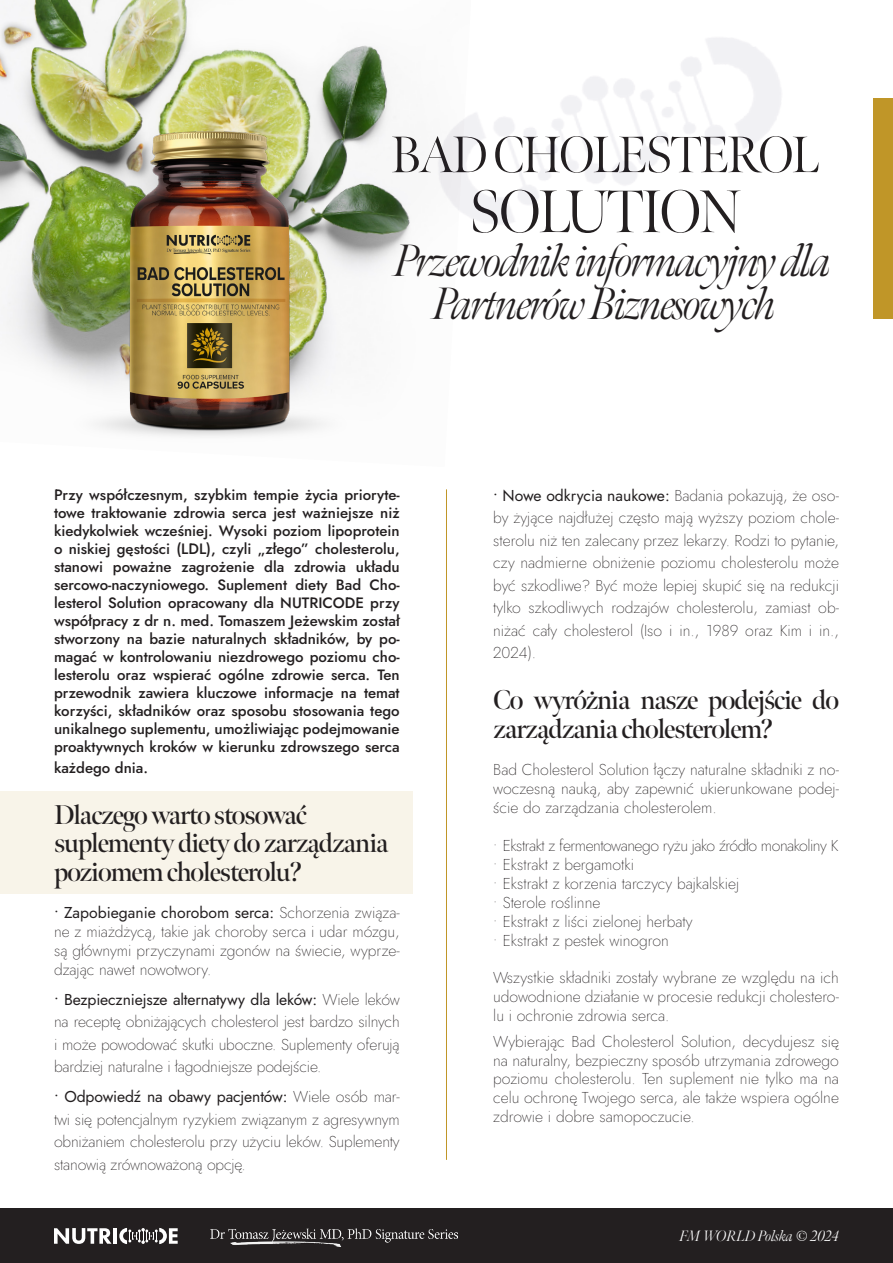
<style>
.page{position:relative;width:893px;height:1263px;background:#fff}
.page>*{position:absolute;margin:0;border:0;box-sizing:border-box;transform-origin:0 0}
.t1{font:300 60px "Meno Banner";letter-spacing:-.04em;color:#231f20}
.t2{font:300 51px "Meno Banner";letter-spacing:-.04em;color:#231f20}
.t3{font:italic 300 45px/43.5px "Meno Banner";letter-spacing:-.04em;color:#231f20;text-align:center}
.t4{font:600 27px/28.5px "Meno Banner";letter-spacing:-.04em;color:#231f20}
.t5{font:200 15.75px/22.5px "Jost";color:#231f20;text-align:justify}
.t6{font:200 15.75px "Jost";letter-spacing:-.03em;color:#231f20}
.t7{font:500 15px/18px "Jost";color:#231f20;text-align:justify}
.t8{font:italic 300 15px "Meno Banner";color:#fff}
.s1{font-weight:400}
</style>
<div class="page">
<div style="left:0;top:791px;width:413px;height:103px;background:#f8f4e9"></div>
<img style="left:0;top:0;width:407px;height:372px">
<div style="left:873px;top:99px;width:20px;height:220px;background:#c09628"></div>
<img style="left:54px;top:68px;width:346px;height:369px">
<hr style="left:446px;top:489px;width:1px;height:671px;background:#c09628">
<div style="left:0;top:1209px;width:893px;height:54px;background:#231f20"></div>
<img style="left:211px;top:1229px;width:246px;height:17px">
<svg style="left:54px;top:1228px;width:58px;height:16px"></svg>
<hr style="left:113px;top:1228px;width:4px;height:16px;background:#fff">
<svg style="left:119px;top:1228px;width:59px;height:16px"></svg>
<img style="left:407px;top:38px;width:374px;height:197px">
<p class="t2" style="left:391px;top:124px;width:430px">BAD CHOLESTEROL</p>
<p class="t1" style="left:469px;top:175px;width:274px">SOLUTION</p>
<p class="t3" style="left:395px;top:240px;width:439px">Przewodnik informacyjny dla<br>Partnerów Biznesowych</p>
<p class="t7" style="left:54px;top:486px;width:347px">Przy współczesnym, szybkim tempie życia prioryte&shy;towe traktowanie zdrowia serca jest ważniejsze niż kiedykolwiek wcześniej. Wysoki poziom lipoprotein o niskiej gęstości (LDL), czyli „złego” cholesterolu, stanowi poważne zagrożenie dla zdrowia układu sercowo-naczyniowego. Suplement diety Bad Cho&shy;lesterol Solution opracowany dla NUTRICODE przy współpracy z dr n. med. Tomaszem Jeżewskim został stworzony na bazie naturalnych składników, by po&shy;magać w kontrolowaniu niezdrowego poziomu cho&shy;lesterolu oraz wspierać ogólne zdrowie serca. Ten przewodnik zawiera kluczowe informacje na temat korzyści, składników oraz sposobu stosowania tego unikalnego suplementu, umożliwiając podejmowanie proaktywnych kroków w kierunku zdrowszego serca</p>
<p class="t7" style="left:54px;top:759px;width:96px">każdego dnia.</p>
<p class="t4" style="left:54px;top:800px;width:336px">Dlaczego warto stosować suplementy diety do zarządzania poziomem cholesterolu?</p>
<p class="t5" style="left:54px;top:903px;width:347px;line-height:18.9px"><span class="s1">• Zapobieganie chorobom serca:</span> Schorzenia związa&shy;ne z miażdżycą, takie jak choroby serca i udar mózgu, są głównymi przyczynami zgonów na świecie, wyprze&shy;dzając nawet nowotwory.</p>
<p class="t5" style="left:54px;top:988px;width:347px"><span class="s1">• Bezpieczniejsze alternatywy dla leków:</span> Wiele leków na receptę obniżających cholesterol jest bardzo silnych i może powodować skutki uboczne. Suplementy oferują bardziej naturalne i łagodniejsze podejście.</p>
<p class="t5" style="left:54px;top:1086px;width:347px"><span class="s1">• Odpowiedź na obawy pacjentów:</span> Wiele osób mar&shy;twi się potencjalnym ryzykiem związanym z agresywnym obniżaniem cholesterolu przy użyciu leków. Suplementy stanowią zrównoważoną opcję.</p>
<p class="t5" style="left:493px;top:484px;width:347px"><span class="s1">• Nowe odkrycia naukowe:</span> Badania pokazują, że oso&shy;by żyjące najdłużej często mają wyższy poziom chole&shy;sterolu niż ten zalecany przez lekarzy. Rodzi to pytanie, czy nadmierne obniżenie poziomu cholesterolu może być szkodliwe? Być może lepiej skupić się na redukcji tylko szkodliwych rodzajów cholesterolu, zamiast ob&shy;niżać cały cholesterol (Iso i in., 1989 oraz Kim i in., 2024).</p>
<p class="t4" style="left:493px;top:686px;width:347px">Co wyróżnia nasze podejście do zarządzania cholesterolem?</p>
<p class="t5" style="left:493px;top:761px;width:347px;line-height:18.9px">Bad Cholesterol Solution łączy naturalne składniki z no&shy;woczesną nauką, aby zapewnić ukierunkowane podej&shy;ście do zarządzania cholesterolem.</p>
<p class="t6" style="left:493px;top:835px;width:347px">• Ekstrakt z fermentowanego ryżu jako źródło monakoliny K</p>
<p class="t5" style="left:493px;top:853px;width:142px">• Ekstrakt z bergamotki</p>
<p class="t5" style="left:493px;top:872px;width:247px">• Ekstrakt z korzenia tarczycy bajkalskiej</p>
<p class="t5" style="left:493px;top:891px;width:109px">• Sterole roślinne</p>
<p class="t5" style="left:493px;top:910px;width:201px">• Ekstrakt z liści zielonej herbaty</p>
<p class="t5" style="left:493px;top:929px;width:177px">• Ekstrakt z pestek winogron</p>
<p class="t5" style="left:493px;top:968px;width:347px;line-height:18.9px">Wszystkie składniki zostały wybrane ze względu na ich udowodnione działanie w procesie redukcji cholestero&shy;lu i ochronie zdrowia serca.</p>
<p class="t5" style="left:493px;top:1032px;width:347px;line-height:18.9px">Wybierając Bad Cholesterol Solution, decydujesz się na naturalny, bezpieczny sposób utrzymania zdrowego poziomu cholesterolu. Ten suplement nie tylko ma na celu ochronę Twojego serca, ale także wspiera ogólne zdrowie i dobre samopoczucie.</p>
<p class="t8" style="left:680px;top:1227px;width:161px">FM WORLD Polska © 2024</p>
</div>
